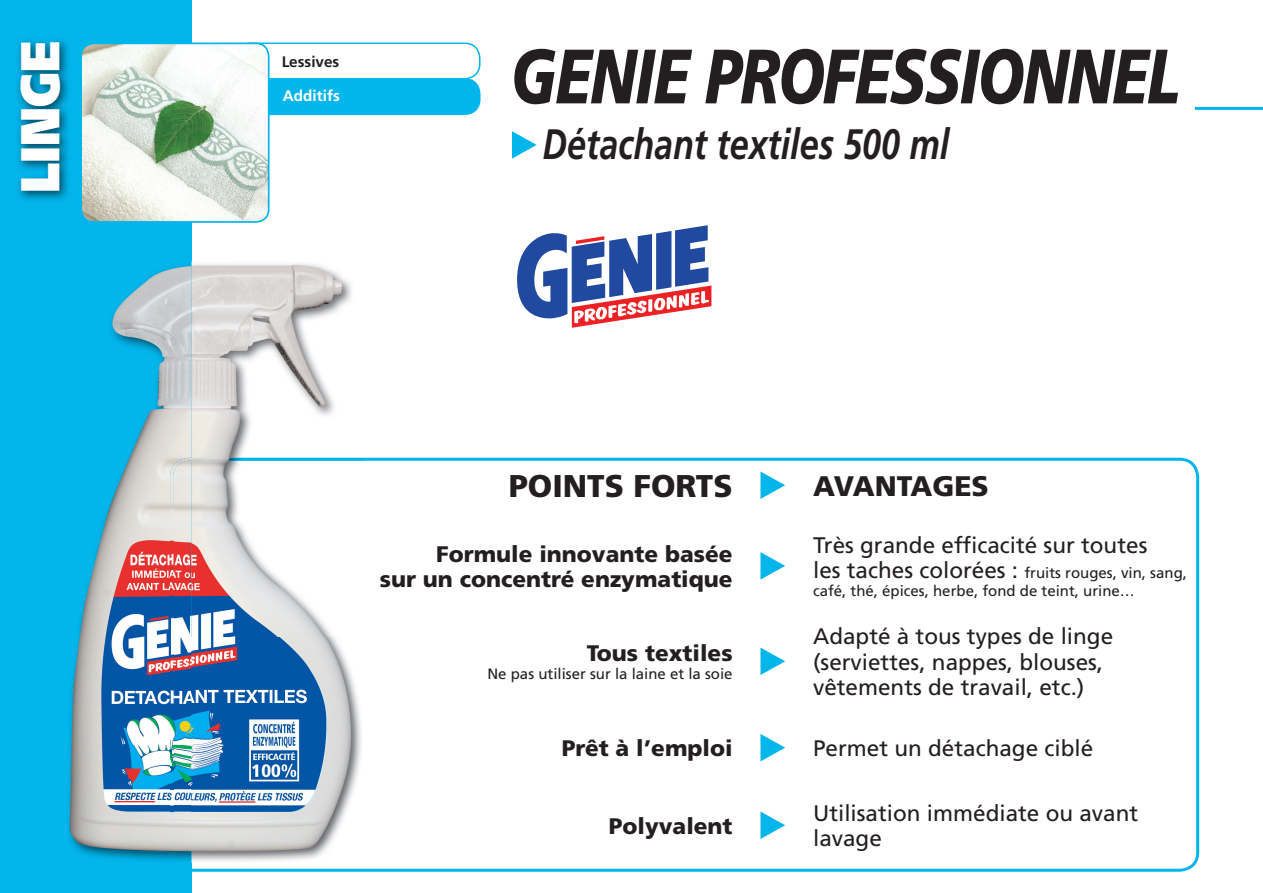
<style>
.page{position:relative;width:1263px;height:893px;background:#fff}
.page>*{position:absolute;margin:0;border:0;box-sizing:border-box;transform-origin:0 0}
.t1{font:italic 900 76.8px "Frutiger LT Std";letter-spacing:-.02em;color:#231f20;scale:.77 1}
.t2{font:900 54.75px "Frutiger LT Std";color:#fff;scale:.83 1}
.t3{font:italic 700 42.6px "Frutiger LT Std";color:#231f20;scale:.8 1}
.t4{font:900 31.5px "Frutiger LT Std";color:#231f20}
.t5{font:900 28.35px "Frutiger LT Std";color:#231f20}
.t6{font:22.5px/25.5px "Frutiger LT Std";color:#231f20}
.t7{font:900 22.5px/25.5px "Frutiger LT Std";color:#231f20;text-align:right}
.t8{font:700 15.3px "Frutiger LT Std";color:#231f20}
.t9{font:700 15.3px "Frutiger LT Std";color:#fff}
.t10{font:15px/18px "Frutiger LT Std";color:#231f20}
.s1{font-size:22.5px}
</style>
<div class="page">
<div style="left:0;top:0;width:191px;height:893px;background:#02b5eb"></div>
<img style="left:17px;top:40px;width:52px;height:160px">
<svg style="left:512px;top:131px;width:25px;height:28px"></svg>
<div style="left:235px;top:79px;width:245px;height:35px;background:#02b5eb;border-radius:15px"></div>
<div style="left:235px;top:78px;width:245px;height:37px;border:2px solid #02b5eb;border-radius:15px"></div>
<div style="left:235px;top:43px;width:245px;height:36px;border:2px solid #02b5eb;border-radius:15px"></div>
<img style="left:83px;top:43px;width:186px;height:177px">
<div style="left:80px;top:43px;width:190px;height:180px;border:2px solid #02b5eb;border-radius:13px"></div>
<svg style="left:191px;top:458px;width:1008px;height:414px"></svg>
<img style="left:170px;top:458px;width:193px;height:405px">
<img style="left:69px;top:264px;width:283px;height:588px">
<img style="left:170px;top:458px;width:182px;height:49px">
<img style="left:170px;top:506px;width:3px;height:346px">
<svg style="left:760px;top:471px;width:25px;height:28px"></svg>
<svg style="left:760px;top:552px;width:25px;height:28px"></svg>
<svg style="left:760px;top:648px;width:25px;height:27px"></svg>
<svg style="left:760px;top:734px;width:25px;height:27px"></svg>
<svg style="left:760px;top:811px;width:25px;height:28px"></svg>
<hr style="left:1195px;top:107px;width:68px;height:3px;background:#02b5eb">
<svg style="left:517px;top:225px;width:194px;height:103px"></svg>
<h2 class="t2" style="left:7px;top:193px;width:186px;rotate:-90deg">LINGE</h2>
<p class="t8" style="left:282px;top:52px;width:59px">Lessives</p>
<p class="t9" style="left:283px;top:87px;width:58px">Additifs</p>
<h1 class="t1" style="left:510px;top:31px;width:871px">GENIE PROFESSIONNEL</h1>
<h3 class="t3" style="left:543px;top:119px;width:510px">Détachant textiles 500 ml</h3>
<h3 class="t4" style="left:509px;top:467px;width:225px">POINTS FORTS</h3>
<p class="t5" style="left:813px;top:469px;width:177px">AVANTAGES</p>
<p class="t7" style="left:380px;top:541px;width:354px">Formule innovante basée<br>sur un concentré enzymatique</p>
<p class="t6" style="left:813px;top:532px;width:336px">Très grande efficacité sur toutes</p>
<p class="t10" style="left:813px;top:564px;width:375px"><span class="s1">les taches colorées :</span> fruits rouges, vin, sang, café, thé, épices, herbe, fond de teint, urine…</p>
<p class="t7" style="left:587px;top:640px;width:147px">Tous textiles</p>
<p class="t10" style="left:487px;top:665px;width:247px">Ne pas utiliser sur la laine et la soie</p>
<p class="t6" style="left:813px;top:624px;width:302px">Adapté à tous types de linge (serviettes, nappes, blouses, vêtements de travail, etc.)</p>
<p class="t7" style="left:562px;top:735px;width:172px">Prêt à l’emploi</p>
<p class="t6" style="left:813px;top:736px;width:282px">Permet un détachage ciblé</p>
<p class="t7" style="left:609px;top:813px;width:125px">Polyvalent</p>
<p class="t6" style="left:813px;top:800px;width:327px">Utilisation immédiate ou avant lavage</p>
</div>
